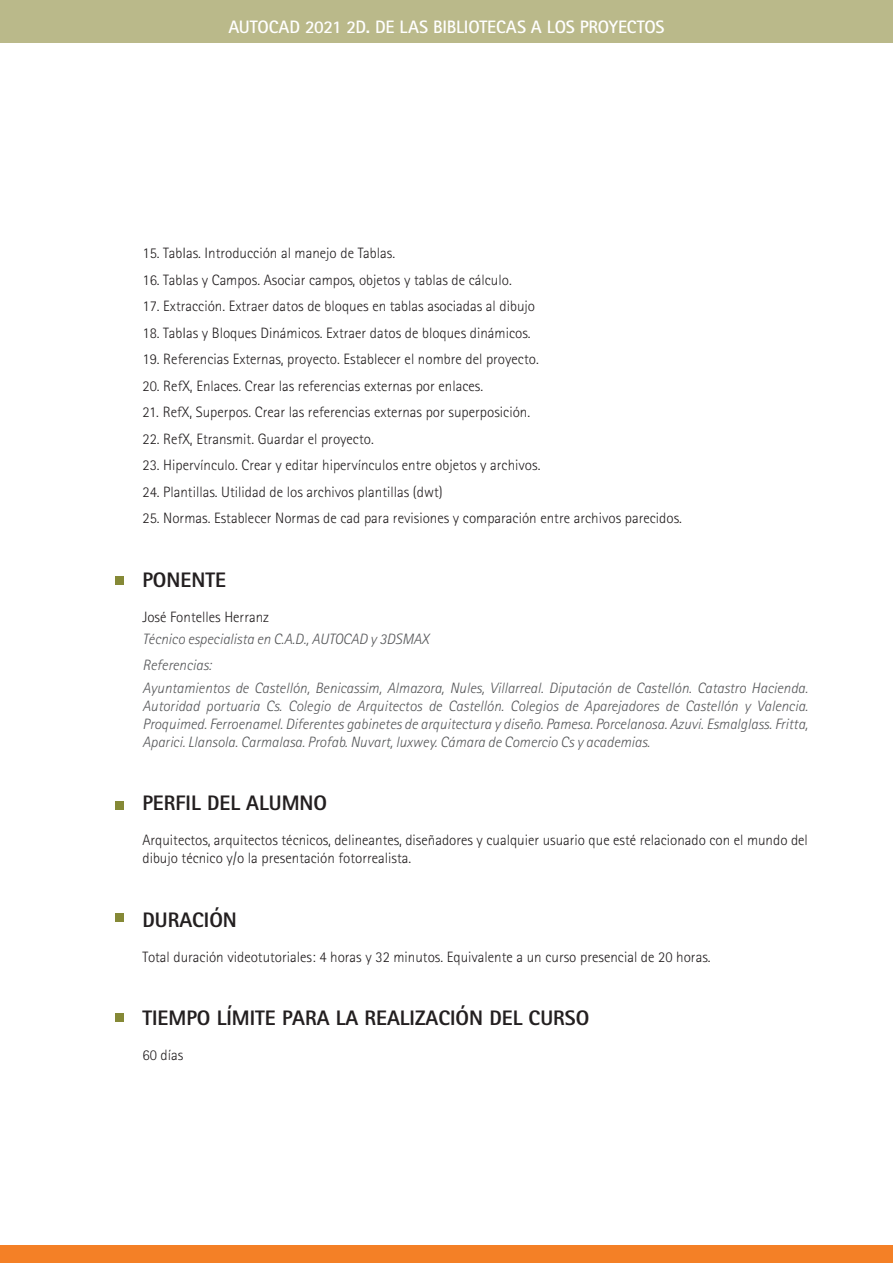
<style>
.page{position:relative;width:893px;height:1263px;background:#fff}
.page>*{position:absolute;margin:0;border:0;box-sizing:border-box;transform-origin:0 0}
.titulo_4{font:800 21px "Rotis Sans Serif";color:#231f20}
.cabecera_nombre_curs{font:700 18px "Rotis Sans Serif";letter-spacing:-.015em;color:#fff}
.texto{font:300 15px/18px "Rotis Sans Serif";color:#231f20}
.cargo_ponente{font:italic 300 15px/18px "Rotis Sans Serif";color:#57585a;text-align:justify}
.nombre_ponente{font:300 15px "Rotis Sans Serif";color:#231f20}
</style>
<div class="page">
<div style="left:0;top:1246px;width:893px;height:17px;background:#f48026"></div>
<div style="left:0;top:0;width:893px;height:42px;background:#bab98a"></div>
<div style="left:115px;top:576px;width:8px;height:9px;background:#858936"></div>
<div style="left:115px;top:801px;width:8px;height:9px;background:#858936"></div>
<div style="left:115px;top:913px;width:8px;height:9px;background:#858936"></div>
<div style="left:115px;top:1013px;width:8px;height:9px;background:#858936"></div>
<p class="cabecera_nombre_curs" style="left:228px;top:16px;width:438px">AUTOCAD 2021 2D. DE LAS BIBLIOTECAS A LOS PROYECTOS</p>
<p class="texto" style="left:142px;top:244px;width:254px">15. TabIas. Introducción al manejo de Tablas.</p>
<p class="texto" style="left:142px;top:271px;width:371px">16. TabIas y Campos. Asociar campos, objetos y tablas de cálculo.</p>
<p class="texto" style="left:142px;top:297px;width:394px">17. Extracción. Extraer datos de bloques en tablas asociadas al dibujo</p>
<p class="texto" style="left:142px;top:324px;width:390px">18. TabIas y Bloques Dinámicos. Extraer datos de bloques dinámicos.</p>
<p class="texto" style="left:142px;top:350px;width:398px">19. Referencias Externas, proyecto. Establecer el nombre del proyecto.</p>
<p class="texto" style="left:142px;top:377px;width:342px">20. RefX, Enlaces. Crear las referencias externas por enlaces.</p>
<p class="texto" style="left:142px;top:403px;width:389px">21. RefX, Superpos. Crear las referencias externas por superposición.</p>
<p class="texto" style="left:142px;top:430px;width:233px">22. RefX, Etransmit. Guardar el proyecto.</p>
<p class="texto" style="left:142px;top:456px;width:399px">23. Hipervínculo. Crear y editar hipervínculos entre objetos y archivos.</p>
<p class="texto" style="left:142px;top:483px;width:302px">24. Plantillas. Utilidad de los archivos plantillas (dwt)</p>
<p class="texto" style="left:142px;top:509px;width:541px">25. Normas. Establecer Normas de cad para revisiones y comparación entre archivos parecidos.</p>
<p class="titulo_4" style="left:142px;top:566px;width:85px">PONENTE</p>
<p class="nombre_ponente" style="left:142px;top:608px;width:128px">José Fontelles Herranz</p>
<p class="cargo_ponente" style="left:142px;top:630px;width:288px">Técnico especialista en C.A.D., AUTOCAD y 3DSMAX</p>
<p class="cargo_ponente" style="left:142px;top:656px;width:70px">Referencias:</p>
<p class="cargo_ponente" style="left:142px;top:679px;width:667px">Ayuntamientos de Castellón, Benicassim, Almazora, Nules, Villarreal. Diputación de Castellón. Catastro Hacienda.<br>Autoridad portuaria Cs. Colegio de Arquitectos de Castellón. Colegios de Aparejadores de Castellón y Valencia.<br>Proquimed. Ferroenamel. Diferentes gabinetes de arquitectura y diseño. Pamesa. Porcelanosa. Azuvi. Esmalglass. Fritta, Aparici. Llansola. Carmalasa. Profab. Nuvart, luxwey. Cámara de Comercio Cs y academias.</p>
<p class="titulo_4" style="left:142px;top:790px;width:186px">PERFIL DEL ALUMNO</p>
<p class="texto" style="left:142px;top:831px;width:667px">Arquitectos, arquitectos técnicos, delineantes, diseñadores y cualquier usuario que esté relacionado con el mundo del dibujo técnico y/o la presentación fotorrealista.</p>
<p class="titulo_4" style="left:142px;top:906px;width:96px">DURACIÓN</p>
<p class="texto" style="left:142px;top:947px;width:570px">Total duración videotutoriales: 4 horas y 32 minutos. Equivalente a un curso presencial de 20 horas.</p>
<p class="titulo_4" style="left:142px;top:1005px;width:448px">TIEMPO LÍMITE PARA LA REALIZACIÓN DEL CURSO</p>
<p class="texto" style="left:142px;top:1046px;width:42px">60 días</p>
</div>
